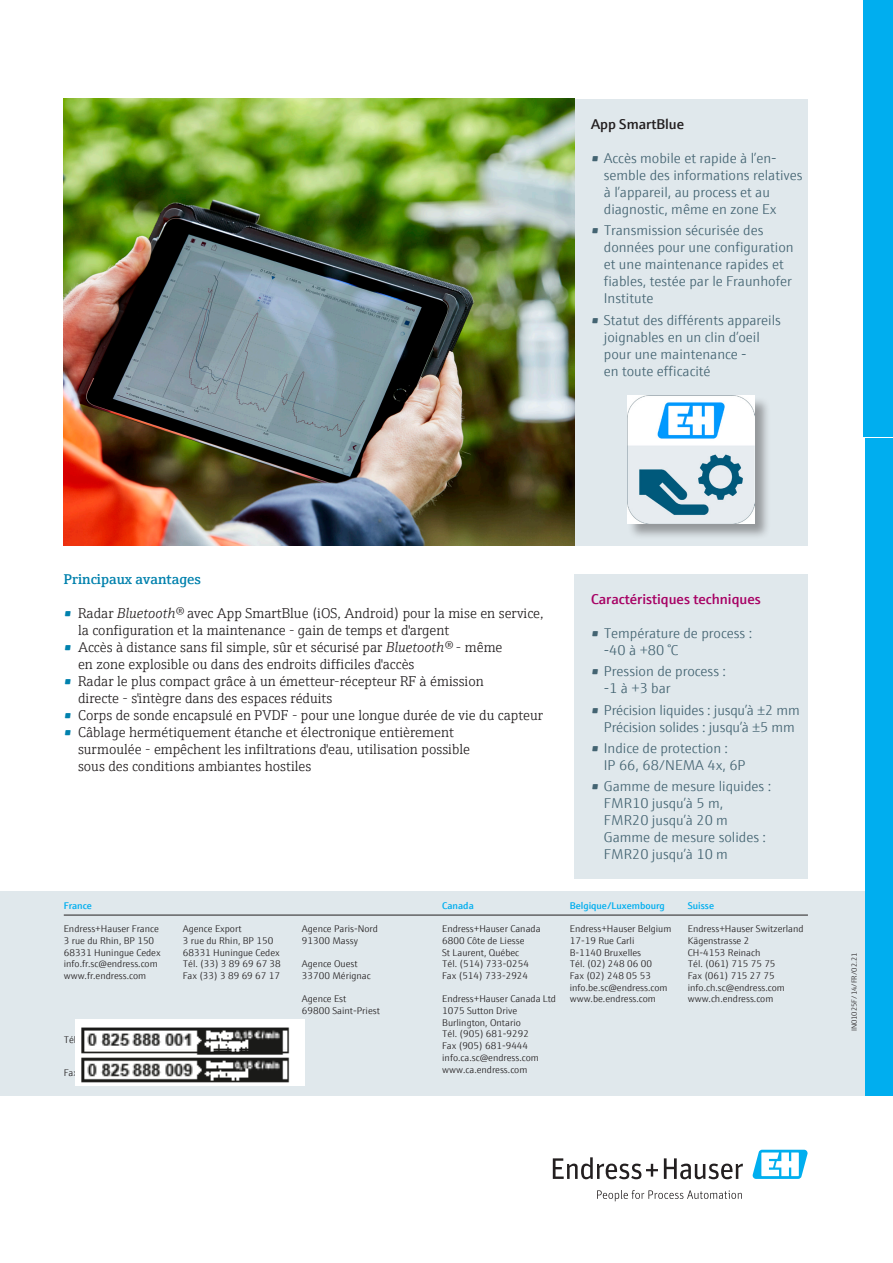
<style>
.page{position:relative;width:893px;height:1263px;background:#fff}
.page>*{position:absolute;margin:0;border:0;box-sizing:border-box;transform-origin:0 0}
.t1{font:300 14.25px/17px "E+H Sans";color:#446472}
.t2{font:300 14.25px/17px "E+H Serif";color:#231f20}
.Infobox_Accent__Strg{font:600 14.25px "E+H Sans";color:#a70164}
.Copy_Accent__Strg_Sh{font:600 14.25px "E+H Serif";color:#0081ad}
.Infobox_Accent__Strg-2{font:600 14.25px "E+H Sans";color:#231f20}
.Address_Default{font:300 9.75px "E+H Sans";color:#231f20}
.t3{font:600 9.75px "E+H Sans";color:#00aeef}
.Documentation_Code{font:300 7.5px "E+H Sans";color:#231f20}
.s1{font-weight:600;color:#0081ad}
.s2{font-style:italic}
</style>
<div class="page">
<div style="left:863px;top:0;width:30px;height:437px;background:#00aeef"></div>
<svg style="left:553px;top:1157px;width:105px;height:22px"></svg>
<svg style="left:664px;top:1158px;width:79px;height:21px"></svg>
<svg style="left:597px;top:1190px;width:145px;height:11px"></svg>
<svg style="left:752px;top:1150px;width:56px;height:29px"></svg>
<div style="left:0;top:892px;width:865px;height:204px;background:#e0e8ec"></div>
<div style="left:865px;top:438px;width:28px;height:657px;background:#00aeef"></div>
<div style="left:574px;top:99px;width:234px;height:446px;background:#e0e8ec"></div>
<div style="left:574px;top:574px;width:234px;height:304px;background:#e0e8ec"></div>
<div style="left:627px;top:396px;width:144px;height:143px;background:#231f20;opacity:.4"></div>
<img style="left:627px;top:395px;width:128px;height:128px">
<img style="left:64px;top:99px;width:510px;height:446px">
<img style="left:76px;top:1019px;width:229px;height:31px">
<img style="left:76px;top:1050px;width:229px;height:35px">
<hr style="left:64px;top:915px;width:744px;height:1px;background:#231f20">
<p class="Infobox_Accent__Strg-2" style="left:591px;top:113px;width:95px">App SmartBlue</p>
<p class="t1" style="left:604px;top:149px;width:200px;text-indent:-13px">• Accès mobile et rapide à l’en&shy;semble des informations relatives à l’appareil, au process et au diagnostic, même en zone Ex</p>
<p class="t1" style="left:604px;top:221px;width:191px;text-indent:-13px">• Transmission sécurisée des données pour une configuration et une maintenance rapides et fiables, testée par le Fraunhofer<br>Institute</p>
<p class="t1" style="left:604px;top:310px;width:179px;text-indent:-13px">• Statut des différents appareils joignables en un clin d’oeil pour une maintenance -<br>en toute efficacité</p>
<p class="Copy_Accent__Strg_Sh" style="left:64px;top:568px;width:139px">Principaux avantages</p>
<p class="t2" style="left:78px;top:604px;width:467px;text-indent:-14px"><span class="s1">•</span> Radar <span class="s2">Bluetooth®</span> avec App SmartBlue (iOS, Android) pour la mise en service, la configuration et la maintenance - gain de temps et d'argent</p>
<p class="t2" style="left:78px;top:638px;width:426px;text-indent:-14px"><span class="s1">•</span> Accès à distance sans fil simple, sûr et sécurisé par <span class="s2">Bluetooth®</span> - même en zone explosible ou dans des endroits difficiles d'accès</p>
<p class="t2" style="left:78px;top:672px;width:407px;text-indent:-14px"><span class="s1">•</span> Radar le plus compact grâce à un émetteur-récepteur RF à émission directe - s'intègre dans des espaces réduits</p>
<p class="t2" style="left:64px;top:706px;width:481px"><span class="s1">•</span> Corps de sonde encapsulé en PVDF - pour une longue durée de vie du capteur</p>
<p class="t2" style="left:78px;top:723px;width:394px;text-indent:-14px"><span class="s1">•</span> Câblage hermétiquement étanche et électronique entièrement surmoulée - empêchent les infiltrations d'eau, utilisation possible sous des conditions ambiantes hostiles</p>
<p class="Infobox_Accent__Strg" style="left:591px;top:588px;width:171px">Caractéristiques techniques</p>
<p class="t1" style="left:604px;top:624px;width:150px;text-indent:-13px">• Température de process : -40 à +80 °C</p>
<p class="t1" style="left:604px;top:662px;width:124px;text-indent:-13px">• Pression de process : -1 à +3 bar</p>
<p class="t1" style="left:591px;top:700px;width:210px;text-align:center">• Précision liquides : jusqu’à ±2 mm<br>Précision solides : jusqu’à ±5 mm</p>
<p class="t1" style="left:604px;top:739px;width:143px;text-indent:-13px">• Indice de protection :<br>IP 66, 68/NEMA 4x, 6P</p>
<p class="t1" style="left:604px;top:777px;width:169px;text-indent:-13px">• Gamme de mesure liquides :<br>FMR10 jusqu’à 5 m,<br>FMR20 jusqu’à 20 m<br>Gamme de mesure solides :<br>FMR20 jusqu’à 10 m</p>
<p class="t3" style="left:64px;top:898px;width:30px">France</p>
<p class="Address_Default" style="left:64px;top:921px;width:97px">Endress+Hauser France</p>
<p class="Address_Default" style="left:64px;top:933px;width:92px">3 rue du Rhin, BP 150</p>
<p class="Address_Default" style="left:64px;top:945px;width:98px">68331 Huningue Cedex</p>
<p class="Address_Default" style="left:64px;top:957px;width:95px">info.fr.sc@endress.com</p>
<p class="Address_Default" style="left:64px;top:968px;width:84px">www.fr.endress.com</p>
<p class="Address_Default" style="left:64px;top:1032px;width:17px">Tél.</p>
<p class="Address_Default" style="left:64px;top:1065px;width:16px">Fax</p>
<p class="Address_Default" style="left:183px;top:921px;width:60px">Agence Export</p>
<p class="Address_Default" style="left:183px;top:933px;width:92px">3 rue du Rhin, BP 150</p>
<p class="Address_Default" style="left:183px;top:945px;width:98px">68331 Huningue Cedex</p>
<p class="Address_Default" style="left:183px;top:957px;width:100px">Tél. (33) 3 89 69 67 38</p>
<p class="Address_Default" style="left:183px;top:968px;width:99px">Fax (33) 3 89 69 67 17</p>
<p class="Address_Default" style="left:302px;top:921px;width:78px">Agence Paris-Nord</p>
<p class="Address_Default" style="left:302px;top:933px;width:58px">91300 Massy</p>
<p class="Address_Default" style="left:302px;top:957px;width:57px">Agence Ouest</p>
<p class="Address_Default" style="left:302px;top:968px;width:70px">33700 Mérignac</p>
<p class="Address_Default" style="left:302px;top:992px;width:46px">Agence Est</p>
<p class="Address_Default" style="left:302px;top:1003px;width:80px">69800 Saint-Priest</p>
<p class="t3" style="left:442px;top:898px;width:33px">Canada</p>
<p class="Address_Default" style="left:442px;top:921px;width:100px">Endress+Hauser Canada</p>
<p class="Address_Default" style="left:442px;top:933px;width:84px">6800 Côte de Liesse</p>
<p class="Address_Default" style="left:442px;top:945px;width:78px">St Laurent, Québec</p>
<p class="Address_Default" style="left:442px;top:957px;width:88px">Tél. (514) 733-0254</p>
<p class="Address_Default" style="left:442px;top:968px;width:87px">Fax (514) 733-2924</p>
<p class="Address_Default" style="left:442px;top:992px;width:115px">Endress+Hauser Canada Ltd</p>
<p class="Address_Default" style="left:442px;top:1003px;width:77px">1075 Sutton Drive</p>
<p class="Address_Default" style="left:442px;top:1015px;width:80px">Burlington, Ontario</p>
<p class="Address_Default" style="left:442px;top:1027px;width:88px">Tél. (905) 681-9292</p>
<p class="Address_Default" style="left:442px;top:1038px;width:87px">Fax (905) 681-9444</p>
<p class="Address_Default" style="left:442px;top:1050px;width:98px">info.ca.sc@endress.com</p>
<p class="Address_Default" style="left:442px;top:1062px;width:87px">www.ca.endress.com</p>
<p class="t3" style="left:570px;top:898px;width:97px">Belgique/Luxembourg</p>
<p class="Address_Default" style="left:570px;top:921px;width:103px">Endress+Hauser Belgium</p>
<p class="Address_Default" style="left:570px;top:933px;width:66px">17-19 Rue Carli</p>
<p class="Address_Default" style="left:570px;top:945px;width:73px">B-1140 Bruxelles</p>
<p class="Address_Default" style="left:570px;top:957px;width:84px">Tél. (02) 248 06 00</p>
<p class="Address_Default" style="left:570px;top:968px;width:83px">Fax (02) 248 05 53</p>
<p class="Address_Default" style="left:570px;top:980px;width:99px">info.be.sc@endress.com</p>
<p class="Address_Default" style="left:570px;top:992px;width:88px">www.be.endress.com</p>
<p class="t3" style="left:688px;top:898px;width:28px">Suisse</p>
<p class="Address_Default" style="left:688px;top:921px;width:117px">Endress+Hauser Switzerland</p>
<p class="Address_Default" style="left:688px;top:933px;width:63px">Kägenstrasse 2</p>
<p class="Address_Default" style="left:688px;top:945px;width:74px">CH-4153 Reinach</p>
<p class="Address_Default" style="left:688px;top:957px;width:89px">Tél. (061) 715 75 75</p>
<p class="Address_Default" style="left:688px;top:968px;width:88px">Fax (061) 715 27 75</p>
<p class="Address_Default" style="left:688px;top:980px;width:99px">info.ch.sc@endress.com</p>
<p class="Address_Default" style="left:688px;top:992px;width:87px">www.ch.endress.com</p>
<p class="Documentation_Code" style="left:849px;top:1031px;width:80px;rotate:-90deg">IN01025F/14/FR/02.21</p>
</div>
